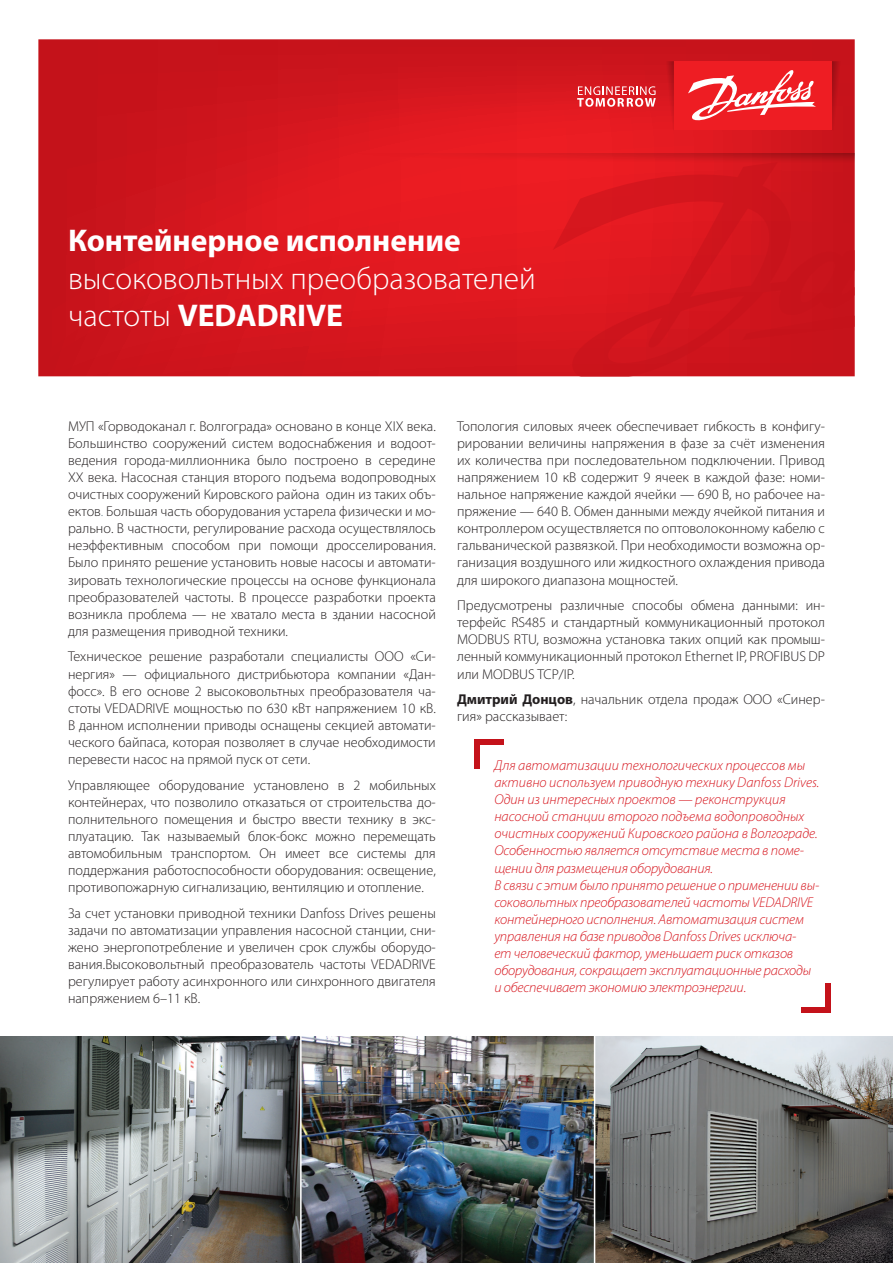
<style>
.page{position:relative;width:893px;height:1263px;background:#fff}
.page>*{position:absolute;margin:0;border:0;box-sizing:border-box;transform-origin:0 0}
.Front_page__Headline{font:300 31.5px/37.8px "Myriad Pro";color:#fff}
.основной{font:300 14.25px/17.1px "Myriad Pro";color:#231f20;text-align:justify}
.основной-2{font:italic 300 14.25px/17.1px "Myriad Pro";letter-spacing:-.01em;color:#d7171f}
.s1{font-weight:700}
.s2{color:#738a95}
.s3{font-style:normal}
</style>
<div class="page">
<svg style="left:38px;top:39px;width:817px;height:337px;background:#d4161e"></svg>
<svg style="left:553px;top:136px;width:302px;height:240px;background:#d4161d"></svg>
<svg style="left:832px;top:61px;width:12px;height:69px"></svg>
<svg style="left:358px;top:153px;width:497px;height:13px;background:#d9191f"></svg>
<div style="left:674px;top:61px;width:158px;height:69px;background:#ee1d23"></div>
<svg style="left:577px;top:61px;width:97px;height:69px;background:#db2b32"></svg>
<svg style="left:688px;top:70px;width:128px;height:51px"></svg>
<div style="left:801px;top:1007px;width:29px;height:6px;background:#c4121a"></div>
<div style="left:825px;top:983px;width:5px;height:30px;background:#c4121a"></div>
<div style="left:475px;top:739px;width:29px;height:5px;background:#c4121a"></div>
<div style="left:475px;top:739px;width:5px;height:30px;background:#c4121a"></div>
<img style="left:0;top:1036px;width:893px;height:227px">
<hr style="left:300px;top:1029px;width:2px;height:234px;background:#fff">
<hr style="left:594px;top:1029px;width:1px;height:234px;background:#fff">
<p class="Front_page__Headline" style="left:68px;top:222px;width:469px"><span class="s1">Контейнерное исполнение </span>высоковольтных преобразователей частоты <span class="s1">VEDADRIVE</span></p>
<p class="основной" style="left:68px;top:418px;width:369px">МУП «Горводоканал г. Волгограда» основано в конце ХIХ века.<br>Большинство сооружений систем водоснабжения и водоот&shy;ведения города-миллионника было построено в середине ХХ века. Насосная станция второго подъема водопроводных очистных сооружений Кировского района один из таких объ&shy;ектов<span class="s2">.</span> Большая часть оборудования устарела физически и мо&shy;рально. В частности, регулирование расхода осуществлялось неэффективным способом при помощи дросселирования.<br>Было принято решение установить новые насосы и автомати&shy;зировать технологические процессы на основе функционала преобразователей частоты. В процессе разработки проекта возникла проблема — не хватало места в здании насосной для размещения приводной техники.</p>
<p class="основной" style="left:68px;top:648px;width:369px">Техническое решение разработали специалисты ООО «Си&shy;нергия» — официального дистрибьютора компании «Дан&shy;фосс». В его основе 2 высоковольтных преобразователя ча&shy;стоты VEDADRIVE мощностью по 630 кВт напряжением 10 кВ.<br>В данном исполнении приводы оснащены секцией автомати&shy;ческого байпаса, которая позволяет в случае необходимости перевести насос на прямой пуск от сети.</p>
<p class="основной" style="left:68px;top:777px;width:369px">Управляющее оборудование установлено в 2 мобильных контейнерах, что позволило отказаться от строительства до&shy;полнительного помещения и быстро ввести технику в экс&shy;плуатацию. Так называемый блок-бокс можно перемещать автомобильным транспортом. Он имеет все системы для поддержания работоспособности оборудования: освещение, противопожарную сигнализацию, вентиляцию и отопление.</p>
<p class="основной" style="left:68px;top:905px;width:369px">За счет установки приводной техники Danfoss Drives решены задачи по автоматизации управления насосной станции, сни&shy;жено энергопотребление и увеличен срок службы оборудо&shy;вания.Высоковольтный преобразователь частоты VEDADRIVE регулирует работу асинхронного или синхронного двигателя напряжением 6–11 кВ.</p>
<p class="основной" style="left:457px;top:418px;width:369px">Топология силовых ячеек обеспечивает гибкость в конфигу&shy;рировании величины напряжения в фазе за счёт изменения их количества при последовательном подключении. Привод напряжением 10 кВ содержит 9 ячеек в каждой фазе: номи&shy;нальное напряжение каждой ячейки — 690 В, но рабочее на&shy;пряжение — 640 В. Обмен данными между ячейкой питания и контроллером осуществляется по оптоволоконному кабелю с гальванической развязкой. При необходимости возможна ор&shy;ганизация воздушного или жидкостного охлаждения привода для широкого диапазона мощностей.</p>
<p class="основной" style="left:457px;top:597px;width:369px">Предусмотрены различные способы обмена данными: ин&shy;терфейс RS485 и стандартный коммуникационный протокол MODBUS RTU, возможна установка таких опций как промыш&shy;ленный коммуникационный протокол Ethernet IP, PROFIBUS DP или MODBUS TCP/IP.</p>
<p class="основной" style="left:457px;top:691px;width:369px"><span class="s1">Дмитрий Донцов</span>, начальник отдела продаж ООО «Синер&shy;гия» рассказывает:</p>
<p class="основной-2" style="left:494px;top:757px;width:327px">Для автоматизации технологических процессов мы активно используем приводную технику Danfoss Drives.<br>Один из интересных проектов — реконструкция насосной станции второго подъема водопроводных очистных сооружений Кировского района в Волгограде.</p>
<p class="основной-2" style="left:494px;top:842px;width:311px">Особенностью является отсутствие места в поме&shy;щении для размещения оборудования.</p>
<p class="основной-2" style="left:494px;top:877px;width:326px">В связи с этим было принято решение о применении вы&shy;соковольтных преобразователей частоты VEDADRIVE контейнерного исполнения. Автоматизация систем управления на базе приводов Danfoss Drives исключа-<br>ет человеческий фактор, уменьшает риск отказов оборудования, сокращает эксплуатационные расходы и обеспечивает экономию электроэнергии<span class="s3">.</span></p>
</div>
